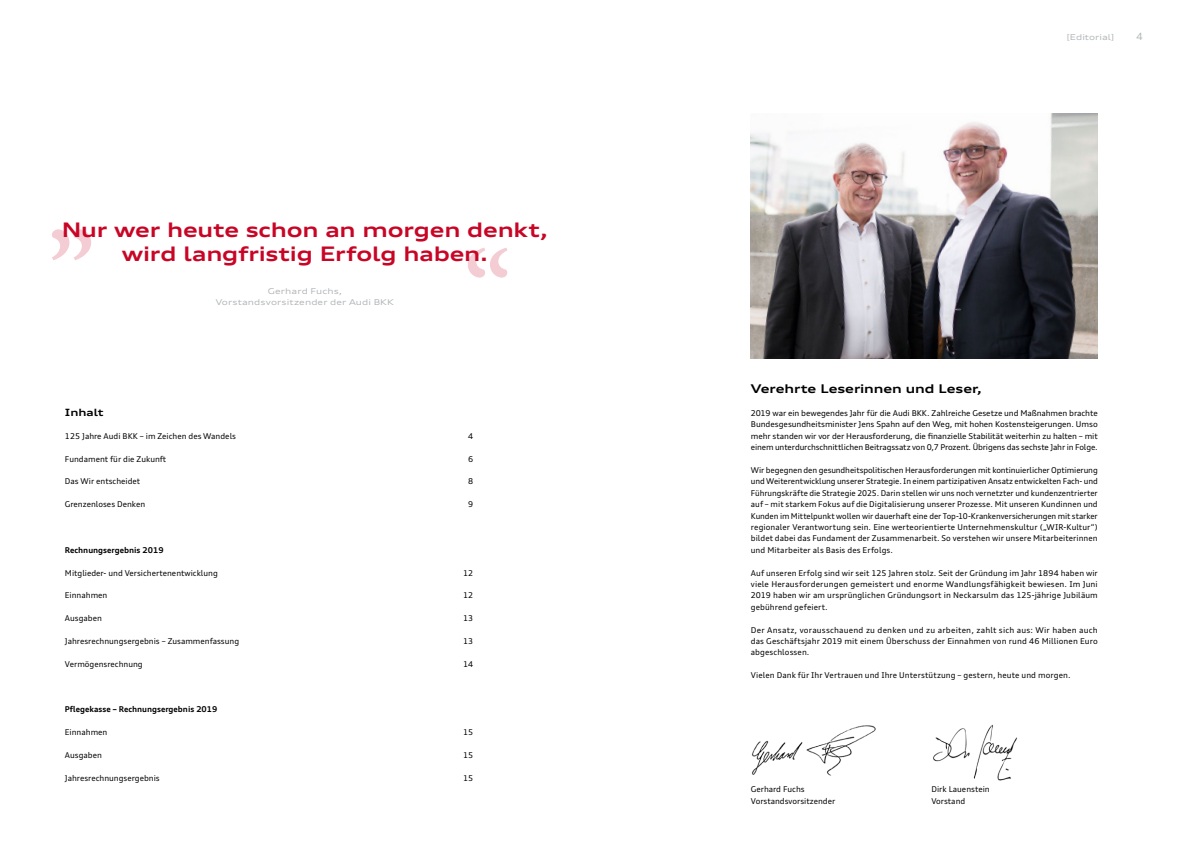
<style>
.page{position:relative;width:1177px;height:842px;background:#fff}
.page>*{position:absolute;margin:0;border:0;box-sizing:border-box;transform-origin:0 0}
.t1{font:600 108.6px "Minion";color:#c90526}
.t2{font:700 expanded 20px/24px "Audi Type";letter-spacing:-.005em;color:#c90526;text-align:center}
.t3{font:700 expanded 12px "Audi Type";color:#000}
.t4{font:700 expanded 10px "Audi Type";color:#000}
.t5{font:10px "Audi Type";color:#b1b5b8}
.t6{font:8px/11.4px "Audi Type";color:#000;text-align:justify}
.t7{font:expanded 8px/11.4px "Audi Type";letter-spacing:.01em;color:#b1b5b8;text-align:center}
.t8{font:700 8px "Audi Type";color:#000}
</style>
<div class="page">
<img style="left:751px;top:725px;width:125px;height:51px">
<img style="left:933px;top:724px;width:84px;height:57px">
<img style="left:750px;top:114px;width:347px;height:245px">
<p class="t2" style="left:62px;top:217px;width:487px">Nur wer heute schon an morgen denkt, wird langfristig Erfolg haben.</p>
<p class="t7" style="left:216px;top:285px;width:180px">Gerhard Fuchs,<br>Vorstandsvorsitzender der Audi BKK</p>
<h1 class="t1" style="left:48px;top:155px;width:49px">„</h1>
<h1 class="t1" style="left:463px;top:235px;width:51px">“</h1>
<h2 class="t4" style="left:65px;top:406px;width:40px">Inhalt</h2>
<p class="t6" style="left:65px;top:430px;width:172px">125 Jahre Audi BKK – im Zeichen des Wandels</p>
<p class="t6" style="left:468px;top:430px;width:7px">4</p>
<p class="t6" style="left:65px;top:453px;width:103px">Fundament für die Zukunft</p>
<p class="t6" style="left:468px;top:453px;width:7px">6</p>
<p class="t6" style="left:65px;top:476px;width:77px">Das Wir entscheidet</p>
<p class="t6" style="left:468px;top:476px;width:7px">8</p>
<p class="t6" style="left:65px;top:498px;width:82px">Grenzenloses Denken</p>
<p class="t6" style="left:468px;top:498px;width:7px">9</p>
<h3 class="t8" style="left:65px;top:545px;width:100px">Rechnungsergebnis 2019</h3>
<p class="t6" style="left:65px;top:567px;width:154px">Mitglieder- und Versichertenentwicklung</p>
<p class="t6" style="left:463px;top:567px;width:12px">12</p>
<p class="t6" style="left:65px;top:590px;width:44px">Einnahmen</p>
<p class="t6" style="left:463px;top:590px;width:12px">12</p>
<p class="t6" style="left:65px;top:612px;width:38px">Ausgaben</p>
<p class="t6" style="left:463px;top:612px;width:12px">13</p>
<p class="t6" style="left:65px;top:635px;width:176px">Jahresrechnungsergebnis – Zusammenfassung</p>
<p class="t6" style="left:463px;top:635px;width:12px">13</p>
<p class="t6" style="left:65px;top:658px;width:79px">Vermögensrechnung</p>
<p class="t6" style="left:463px;top:658px;width:12px">14</p>
<h3 class="t8" style="left:65px;top:704px;width:154px">Pflegekasse – Rechnungsergebnis 2019</h3>
<p class="t6" style="left:65px;top:726px;width:44px">Einnahmen</p>
<p class="t6" style="left:463px;top:726px;width:12px">15</p>
<p class="t6" style="left:65px;top:749px;width:38px">Ausgaben</p>
<p class="t6" style="left:463px;top:749px;width:12px">15</p>
<p class="t6" style="left:65px;top:772px;width:96px">Jahresrechnungsergebnis</p>
<p class="t6" style="left:463px;top:772px;width:12px">15</p>
<p class="t7" style="left:1066px;top:31px;width:50px">[Editorial]</p>
<p class="t5" style="left:1136px;top:30px;width:8px">4</p>
<p class="t3" style="left:750px;top:381px;width:233px">Verehrte Leserinnen und Leser,</p>
<p class="t6" style="left:750px;top:407px;width:348px">2019 war ein bewegendes Jahr für die Audi BKK. Zahlreiche Gesetze und Maßnahmen brachte Bundesgesundheitsminister Jens Spahn auf den Weg, mit hohen Kostensteigerungen. Umso mehr standen wir vor der Herausforderung, die finanzielle Stabilität weiterhin zu halten – mit einem unterdurchschnittlichen Beitragssatz von 0,7 Prozent. Übrigens das sechste Jahr in Folge.</p>
<p class="t6" style="left:750px;top:464px;width:348px">Wir begegnen den gesundheitspolitischen Herausforderungen mit kontinuierlicher Optimierung und Weiterentwicklung unserer Strategie. In einem partizipativen Ansatz entwickelten Fach- und Führungskräfte die Strategie 2025. Darin stellen wir uns noch vernetzter und kundenzentrierter auf – mit starkem Fokus auf die Digitalisierung unserer Prozesse. Mit unseren Kundinnen und Kunden im Mittelpunkt wollen wir dauerhaft eine der Top-10-Krankenversicherungen mit starker regionaler Verantwortung sein. Eine werteorientierte Unternehmenskultur („WIR-Kultur“) bildet dabei das Fundament der Zusammenarbeit. So verstehen wir unsere Mitarbeiterinnen und Mitarbeiter als Basis des Erfolgs.</p>
<p class="t6" style="left:750px;top:567px;width:348px">Auf unseren Erfolg sind wir seit 125 Jahren stolz. Seit der Gründung im Jahr 1894 haben wir viele Herausforderungen gemeistert und enorme Wandlungsfähigkeit bewiesen. Im Juni 2019 haben wir am ursprünglichen Gründungsort in Neckarsulm das 125-jährige Jubiläum gebührend gefeiert.</p>
<p class="t6" style="left:750px;top:624px;width:348px">Der Ansatz, vorausschauend zu denken und zu arbeiten, zahlt sich aus: Wir haben auch das Geschäftsjahr 2019 mit einem Überschuss der Einnahmen von rund 46 Millionen Euro abgeschlossen.</p>
<p class="t6" style="left:750px;top:669px;width:321px">Vielen Dank für Ihr Vertrauen und Ihre Unterstützung – gestern, heute und morgen.</p>
<p class="t6" style="left:750px;top:783px;width:55px">Gerhard Fuchs</p>
<p class="t6" style="left:750px;top:795px;width:86px">Vorstandsvorsitzender</p>
<p class="t6" style="left:931px;top:783px;width:60px">Dirk Lauenstein</p>
<p class="t6" style="left:931px;top:795px;width:35px">Vorstand</p>
</div>
